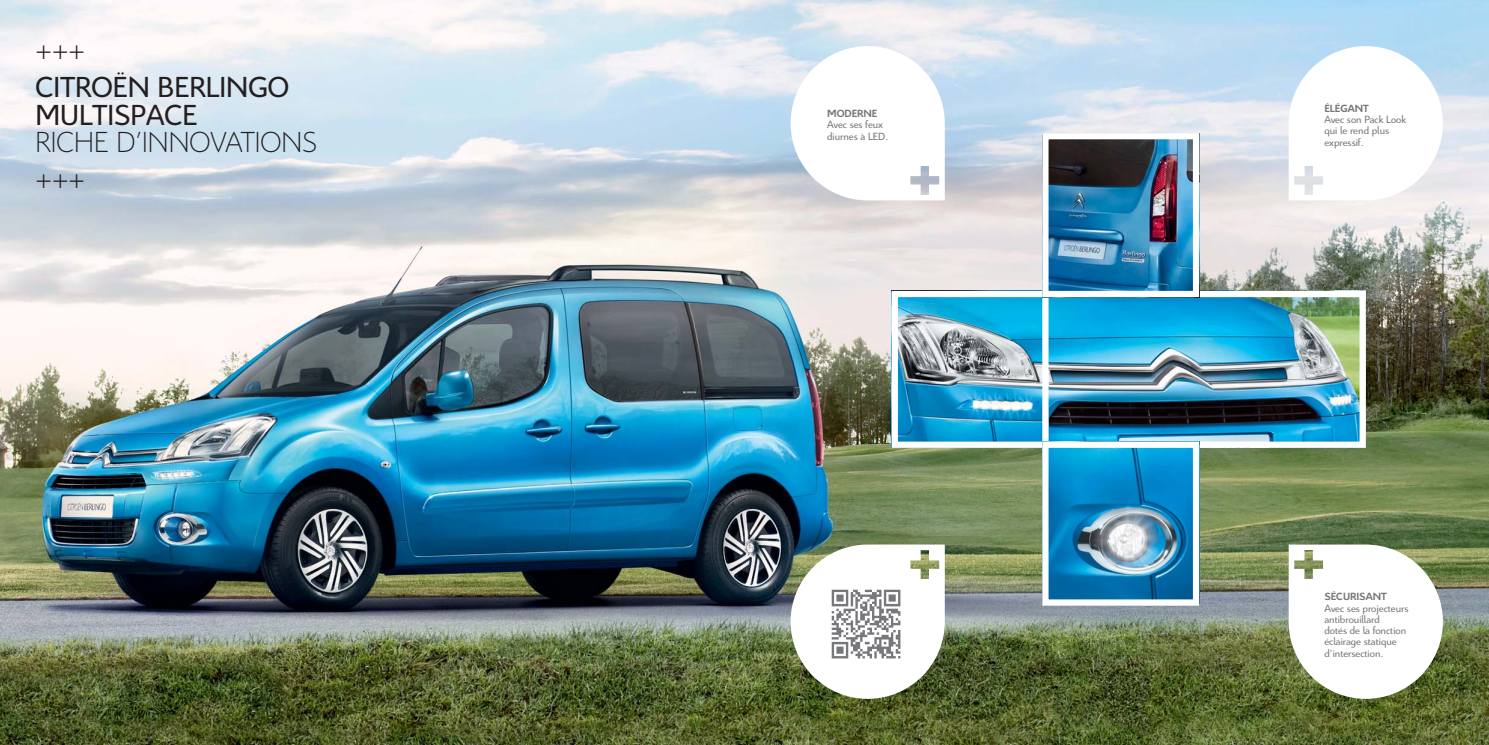
<style>
.page{position:relative;width:1489px;height:745px;background:#fff}
.page>*{position:absolute;margin:0;border:0;box-sizing:border-box;transform-origin:0 0}
.t1{font:31.25px/27.5px "Citroen";color:#231f20}
.t2{font:300 31.25px/35.6px "Citroen HPS";color:#231f20}
.t3{font:11.25px/11.2px "Citroen";color:#77787b}
.t4{font:700 11.25px "Citroen";color:#77787b}
</style>
<div class="page">
<img style="left:0;top:0;width:1488px;height:744px">
<svg style="left:1288px;top:544px;width:154px;height:154px"></svg>
<img style="left:1049px;top:298px;width:309px;height:142px">
<div style="left:1042px;top:291px;width:323px;height:156px;border:6px solid #fff"></div>
<img style="left:898px;top:298px;width:143px;height:142px">
<div style="left:891px;top:291px;width:157px;height:156px;border:6px solid #fff"></div>
<svg style="left:1288px;top:46px;width:154px;height:154px"></svg>
<svg style="left:790px;top:46px;width:154px;height:154px"></svg>
<svg style="left:790px;top:544px;width:154px;height:154px"></svg>
<img style="left:827px;top:585px;width:78px;height:77px">
<img style="left:1049px;top:140px;width:143px;height:150px">
<div style="left:1042px;top:133px;width:157px;height:164px;border:6px solid #fff"></div>
<img style="left:1049px;top:448px;width:143px;height:150px">
<div style="left:1042px;top:441px;width:157px;height:164px;border:6px solid #fff"></div>
<h1 class="t2" style="left:35px;top:34px;width:51px">+++</h1>
<h1 class="t1" style="left:35px;top:76px;width:255px">CITROËN BERLINGO<br>MULTISPACE</h1>
<h1 class="t2" style="left:35px;top:127px;width:283px">RICHE D’INNOVATIONS +++</h1>
<p class="t4" style="left:827px;top:109px;width:52px">MODERNE</p>
<p class="t3" style="left:827px;top:120px;width:63px">Avec ses feux diurnes à LED.</p>
<p class="t4" style="left:1324px;top:104px;width:46px">ÉLÉGANT</p>
<p class="t3" style="left:1324px;top:115px;width:83px">Avec son Pack Look qui le rend plus expressif.</p>
<p class="t4" style="left:1324px;top:592px;width:64px">SÉCURISANT</p>
<p class="t3" style="left:1324px;top:603px;width:86px">Avec ses projecteurs antibrouillard<br>dotés de la fonction éclairage statique d’intersection.</p>
</div>
